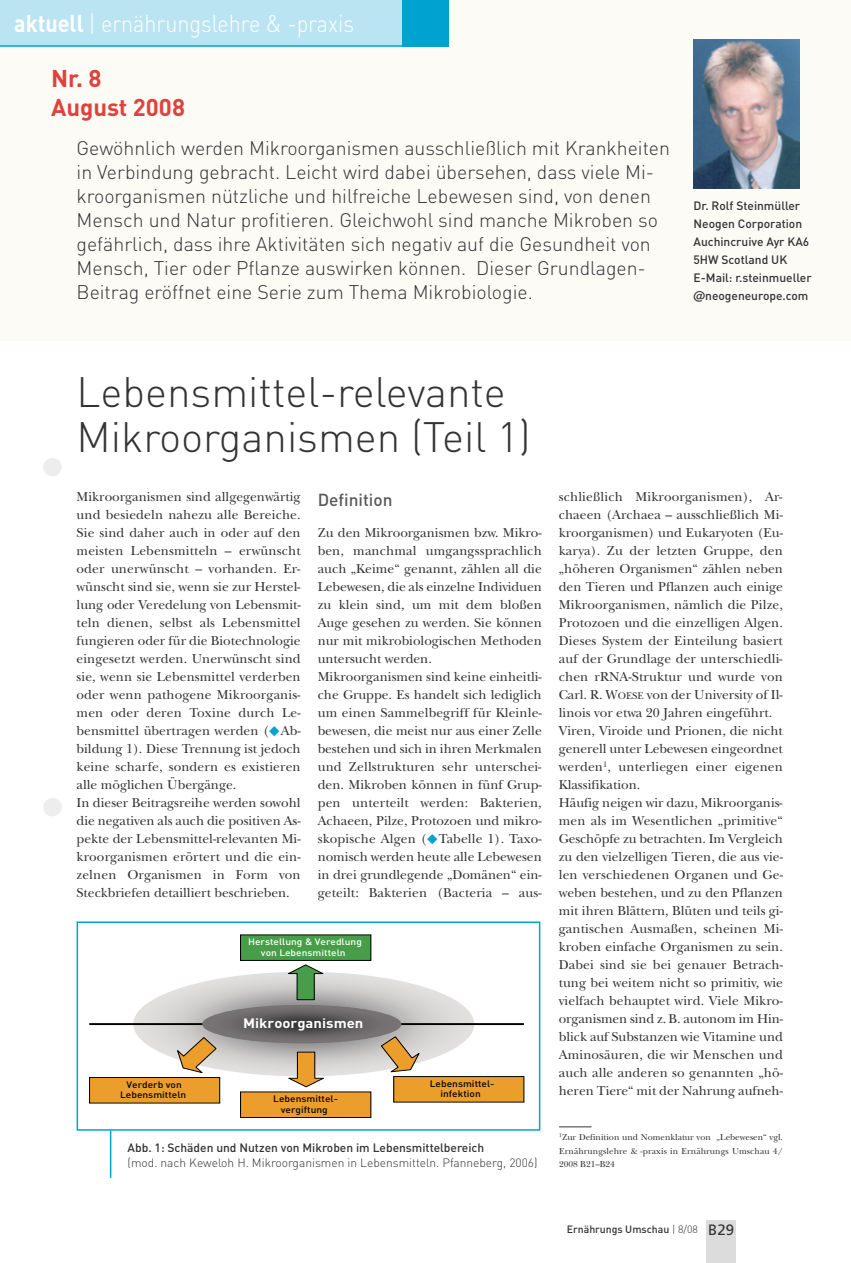
<style>
.page{position:relative;width:851px;height:1263px;background:#fff}
.page>*{position:absolute;margin:0;border:0;box-sizing:border-box;transform-origin:0 0}
.t1{font:300 42px/45px "DIN";color:#343234}
.t2{font:300 24px "DIN";color:#fff;scale:.9 1}
.t3{font:700 24px/28.8px "DIN";color:#e2403c}
.t4{font:300 19.5px/24px "DIN";color:#343234}
.t5{font:500 17.25px "DIN";color:#5a5959}
.t6{font:13.5px/18px "New Baskerville";color:#343234}
.t7{font:700 13.5px "DIN";color:#fff;scale:1.1 1}
.t8{font:500 12px/18px "DIN";color:#343234}
.t9{font:300 12px "DIN";color:#343234}
.t10{font:500 10.5px "DIN";color:#343234}
.t11{font:500 9.3px/10.2px "DIN";color:#060205;text-align:center;scale:1.1 1}
.t12{font:500 9.3px/10.4px "DIN";color:#fff;text-align:center;scale:1.1 1}
.t13{font:9px/13.5px "New Baskerville";letter-spacing:.01em;color:#343234;text-align:justify}
.s1{font-weight:700}
.s2{font-family:"Helvetica";font-weight:700}
.s3{font-family:"European Pi One";font-size:10.5px;color:#00a2cf}
.s4{font-size:10.2px}
.s5{font-weight:300}
.s6{font-family:"Frutiger";font-weight:400;font-size:15px}
</style>
<div class="page">
<div style="left:706px;top:1220px;width:30px;height:43px;background:#dcdcdc"></div>
<div style="left:0;top:0;width:850px;height:340px;background:#fcfbf6"></div>
<div style="left:0;top:0;width:401px;height:47px;background:#bae4f1"></div>
<div style="left:401px;top:0;width:47px;height:47px;background:#00a2cf"></div>
<div style="left:138px;top:973px;width:331px;height:102px;background:#e1e0df;border-radius:50%"></div>
<div style="left:152px;top:977px;width:303px;height:94px;background:#dddcdb;border-radius:50%"></div>
<div style="left:160px;top:980px;width:287px;height:88px;background:#dad8d8;border-radius:50%"></div>
<div style="left:168px;top:982px;width:271px;height:84px;background:#d7d5d4;border-radius:50%"></div>
<div style="left:173px;top:984px;width:261px;height:80px;background:#d3d1d1;border-radius:50%"></div>
<div style="left:181px;top:986px;width:245px;height:76px;background:#cfcecc;border-radius:50%"></div>
<div style="left:186px;top:988px;width:235px;height:72px;background:#cbcac9;border-radius:50%"></div>
<div style="left:194px;top:990px;width:219px;height:68px;background:#c3c1c1;border-radius:50%"></div>
<div style="left:200px;top:992px;width:207px;height:64px;background:#bdbcbc;border-radius:50%"></div>
<div style="left:205px;top:994px;width:197px;height:60px;background:#b8b7b7;border-radius:50%"></div>
<div style="left:210px;top:995px;width:187px;height:58px;background:#b3b2b2;border-radius:50%"></div>
<div style="left:216px;top:997px;width:175px;height:54px;background:#aeacac;border-radius:50%"></div>
<div style="left:218px;top:998px;width:171px;height:52px;background:#aaa9aa;border-radius:50%"></div>
<div style="left:226px;top:1000px;width:155px;height:48px;background:#a1a0a1;border-radius:50%"></div>
<div style="left:232px;top:1002px;width:143px;height:44px;background:#9b999a;border-radius:50%"></div>
<svg style="left:234px;top:1003px;width:139px;height:42px"></svg>
<hr style="left:89px;top:1023px;width:435px;height:2px;background:#000">
<div style="left:204px;top:1005px;width:195px;height:38px;background:#777375;border-radius:50%"></div>
<div style="left:221px;top:1008px;width:161px;height:32px;background:#737071;border-radius:50%"></div>
<div style="left:227px;top:1010px;width:149px;height:28px;background:#6f6c6d;border-radius:50%"></div>
<div style="left:235px;top:1011px;width:133px;height:26px;background:#6b6769;border-radius:50%"></div>
<div style="left:239px;top:1012px;width:125px;height:24px;background:#676465;border-radius:50%"></div>
<div style="left:246px;top:1013px;width:112px;height:22px;background:#615e60;border-radius:50%"></div>
<div style="left:250px;top:1014px;width:103px;height:20px;background:#5d5a5b;border-radius:50%"></div>
<div style="left:254px;top:1015px;width:95px;height:18px;background:#5a5658;border-radius:50%"></div>
<div style="left:258px;top:1016px;width:87px;height:16px;background:#555153;border-radius:50%"></div>
<div style="left:262px;top:1017px;width:79px;height:15px;background:#504d4f;border-radius:50%"></div>
<div style="left:266px;top:1017px;width:71px;height:14px;background:#4c494a;border-radius:50%"></div>
<div style="left:270px;top:1018px;width:63px;height:12px;background:#474445;border-radius:50%"></div>
<div style="left:275px;top:1019px;width:53px;height:10px;background:#434042;border-radius:50%"></div>
<div style="left:279px;top:1020px;width:46px;height:9px;background:#403d3e;border-radius:50%"></div>
<div style="left:285px;top:1021px;width:33px;height:6px;background:#3c393a;border-radius:50%"></div>
<hr style="left:291px;top:1022px;width:21px;height:4px;background:#393537;border-radius:50%">
<div style="left:240px;top:935px;width:131px;height:25px;background:#479d48"></div>
<div style="left:240px;top:935px;width:131px;height:26px;border:1px solid #000"></div>
<div style="left:240px;top:1092px;width:131px;height:25px;background:#eb9e2b"></div>
<div style="left:240px;top:1092px;width:131px;height:26px;border:1px solid #000"></div>
<div style="left:89px;top:1077px;width:130px;height:26px;background:#eb9e2b"></div>
<div style="left:89px;top:1077px;width:131px;height:26px;border:1px solid #000"></div>
<div style="left:393px;top:1076px;width:130px;height:26px;background:#eb9e2b"></div>
<div style="left:393px;top:1076px;width:131px;height:26px;border:1px solid #000"></div>
<svg style="left:288px;top:964px;width:37px;height:36px"></svg>
<svg style="left:288px;top:1052px;width:37px;height:35px"></svg>
<svg style="left:177px;top:1037px;width:40px;height:36px"></svg>
<svg style="left:380px;top:1036px;width:40px;height:36px"></svg>
<div style="left:77px;top:921px;width:463px;height:210px;border:2px solid #00a2cf"></div>
<img style="left:693px;top:40px;width:106px;height:148px">
<hr style="left:110px;top:1131px;width:1px;height:47px;background:#00a2cf">
<hr style="left:559px;top:1126px;width:32px;height:1px;background:#343234">
<h2 class="t2" style="left:14px;top:15px;width:379px"><span class="s1">aktuell</span> | ernährungslehre &amp; -praxis</h2>
<h2 class="t3" style="left:51px;top:67px;width:135px">Nr. 8<br>August 2008</h2>
<p class="t4" style="left:77px;top:139px;width:594px">Gewöhnlich werden Mikroorganismen ausschließlich mit Krankheiten in Verbindung gebracht. Leicht wird dabei übersehen, dass viele Mi&shy;kroorganismen nützliche und hilfreiche Lebewesen sind, von denen Mensch und Natur profitieren. Gleichwohl sind manche Mikroben so gefährlich, dass ihre Aktivitäten sich negativ auf die Gesundheit von Mensch, Tier oder Pflanze auswirken können. Dieser Grundlagen-Beitrag eröffnet eine Serie zum Thema Mikrobiologie.</p>
<p class="t8" style="left:693px;top:198px;width:119px">Dr. Rolf Steinmüller<br>Neogen Corporation<br>Auchincruive Ayr KA6<br>5HW Scotland UK<br>E-Mail: r.steinmueller <span class="s2">@</span>neogeneurope.com</p>
<h1 class="t1" style="left:77px;top:374px;width:455px">Lebensmittel-relevante<br>Mikroorganismen (Teil 1)</h1>
<p class="t6" style="left:77px;top:489px;width:225px">Mikroorganismen sind allgegenwärtig und besiedeln nahezu alle Bereiche.<br>Sie sind daher auch in oder auf den meisten Lebensmitteln – erwünscht oder unerwünscht – vorhanden. Er&shy;wünscht sind sie, wenn sie zur Herstel&shy;lung oder Veredelung von Lebensmit&shy;teln dienen, selbst als Lebensmittel fungieren oder für die Biotechnologie eingesetzt werden. Unerwünscht sind sie, wenn sie Lebensmittel verderben oder wenn pathogene Mikroorganis&shy;men oder deren Toxine durch Le&shy;bensmittel übertragen werden (<span class="s3">-</span>Ab&shy;bildung 1). Diese Trennung ist jedoch keine scharfe, sondern es existieren alle möglichen Übergänge.<br>In dieser Beitragsreihe werden sowohl die negativen als auch die positiven As&shy;pekte der Lebensmittel-relevanten Mi&shy;kroorganismen erörtert und die ein&shy;zelnen Organismen in Form von Steckbriefen detailliert beschrieben.</p>
<p class="t5" style="left:317px;top:493px;width:76px">Definition</p>
<p class="t6" style="left:317px;top:525px;width:225px">Zu den Mikroorganismen bzw. Mikro&shy;ben, manchmal umgangssprachlich auch „Keime“ genannt, zählen all die Lebewesen, die als einzelne Individuen zu klein sind, um mit dem bloßen Auge gesehen zu werden. Sie können nur mit mikrobiologischen Methoden untersucht werden.<br>Mikroorganismen sind keine einheitli&shy;che Gruppe. Es handelt sich lediglich um einen Sammelbegriff für Kleinle&shy;bewesen, die meist nur aus einer Zelle bestehen und sich in ihren Merkmalen und Zellstrukturen sehr unterschei&shy;den. Mikroben können in fünf Grup&shy;pen unterteilt werden: Bakterien, Achaeen, Pilze, Protozoen und mikro&shy;skopische Algen (<span class="s3">-</span>Tabelle 1). Taxo&shy;nomisch werden heute alle Lebewesen in drei grundlegende „Domänen“ ein&shy;geteilt: Bakterien (Bacteria – aus-</p>
<p class="t12" style="left:248px;top:938px;width:105px">Herstellung &amp; Veredlung von Lebensmitteln</p>
<p class="t7" style="left:243px;top:1016px;width:111px">Mikroorganismen</p>
<p class="t11" style="left:120px;top:1081px;width:62px">Verderb von<br>Lebensmitteln</p>
<p class="t11" style="left:430px;top:1080px;width:60px">Lebensmittel&shy;infektion</p>
<p class="t11" style="left:273px;top:1095px;width:60px">Lebensmittel&shy;vergiftung</p>
<p class="t8" style="left:128px;top:1140px;width:358px">Abb. 1: Schäden und Nutzen von Mikroben im Lebensmittelbereich</p>
<p class="t9" style="left:128px;top:1158px;width:411px">(mod. nach Keweloh H. Mikroorganismen in Lebensmitteln. Pfanneberg, 2006)</p>
<p class="t6" style="left:558px;top:489px;width:226px">schließlich Mikroorganismen), Ar&shy;chaeen (Archaea – ausschließlich Mi&shy;kroorganismen) und Eukaryoten (Eu&shy;karya). Zu der letzten Gruppe, den „höheren Organismen“ zählen neben den Tieren und Pflanzen auch einige Mikroorganismen, nämlich die Pilze, Protozoen und die einzelligen Algen.<br>Dieses System der Einteilung basiert auf der Grundlage der unterschiedli&shy;chen rRNA-Struktur und wurde von Carl. R. W<span class="s4">OESE</span> von der University of Il&shy;linois vor etwa 20 Jahren eingeführt.<br>Viren, Viroide und Prionen, die nicht generell unter Lebewesen eingeordnet werden<sup>1</sup>, unterliegen einer eigenen Klassifikation.<br>Häufig neigen wir dazu, Mikroorganis&shy;men als im Wesentlichen „primitive“ Geschöpfe zu betrachten. Im Vergleich zu den vielzelligen Tieren, die aus vie&shy;len verschiedenen Organen und Ge&shy;weben bestehen, und zu den Pflanzen mit ihren Blättern, Blüten und teils gi&shy;gantischen Ausmaßen, scheinen Mi&shy;kroben einfache Organismen zu sein.<br>Dabei sind sie bei genauer Betrach&shy;tung bei weitem nicht so primitiv, wie vielfach behauptet wird. Viele Mikro&shy;organismen sind z. B. autonom im Hin&shy;blick auf Substanzen wie Vitamine und Aminosäuren, die wir Menschen und auch alle anderen so genannten „hö&shy;heren Tiere“ mit der Nahrung aufneh-</p>
<p class="t13" style="left:559px;top:1131px;width:225px"><sup>1</sup>Zur Definition und Nomenklatur von „Lebewesen“ vgl.<br>Ernährungslehre &amp; -praxis in Ernährungs Umschau 4/ 2008 B21–B24</p>
<p class="t10" style="left:566px;top:1225px;width:169px">Ernährungs Umschau <span class="s5">| 8/08</span> <span class="s6">B29</span></p>
</div>
